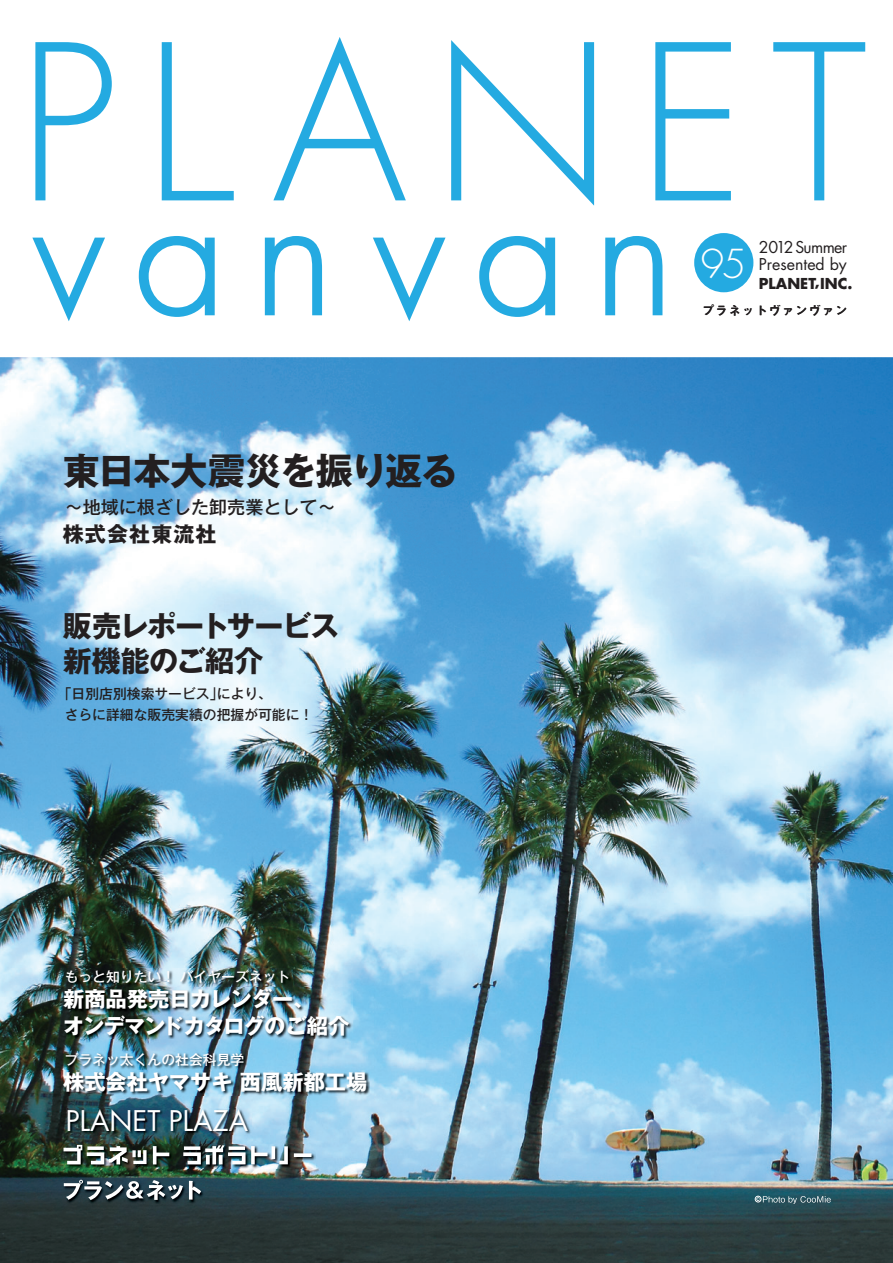
<style>
.page{position:relative;width:893px;height:1263px;background:#fff}
.page>*{position:absolute;margin:0;border:0;box-sizing:border-box;transform-origin:0 0}
.t1{font:300 38.85px "Futura";color:#fff}
.t2{font:700 37.2px "Gothic MB101 Pro";letter-spacing:-.04em;color:#231f20}
.t3{font:700 29.1px/35.5px "Gothic MB101 Pro";letter-spacing:-.035em;color:#231f20}
.t4{font:27.75px "Futura";color:#fff}
.t5{font:700 21.3px/26.5px "Gothic MB101 Pro";letter-spacing:-.02em;color:#fff}
.t6{font:700 21.3px "Gothic MB101 Pro";color:#fff}
.t7{font:700 21px "Gothic MB101 Pro";letter-spacing:.06em;color:#231f20}
.t8{font:500 18px "Gothic MB101 Pro";color:#231f20}
.t9{font:15.9px "Futura";color:#231f20}
.t10{font:15.9px "Futura";letter-spacing:-.04em;color:#231f20}
.t11{font:700 14.7px "Futura";color:#231f20}
.t12{font:500 13.8px/21.3px "Gothic MB101 Pro";color:#231f20}
.t13{font:500 13.8px "Gothic MB101 Pro";color:#fff}
.t14{font:12.15px "Midashi Go Pro MB31";letter-spacing:.1em;color:#231f20}
.s1{font-weight:800;font-size:10.65px}
</style>
<div class="page">
<img style="left:0;top:357px;width:893px;height:906px">
<svg style="left:35px;top:42px;width:77px;height:158px"></svg>
<svg style="left:162px;top:42px;width:72px;height:158px"></svg>
<svg style="left:273px;top:37px;width:133px;height:163px"></svg>
<svg style="left:451px;top:40px;width:143px;height:166px"></svg>
<svg style="left:655px;top:42px;width:76px;height:158px"></svg>
<svg style="left:773px;top:42px;width:92px;height:158px"></svg>
<svg style="left:32px;top:238px;width:73px;height:83px"></svg>
<svg style="left:139px;top:236px;width:76px;height:81px"></svg>
<svg style="left:265px;top:236px;width:57px;height:79px"></svg>
<svg style="left:373px;top:238px;width:72px;height:83px"></svg>
<svg style="left:479px;top:236px;width:76px;height:81px"></svg>
<svg style="left:605px;top:236px;width:57px;height:79px"></svg>
<div style="left:694px;top:233px;width:59px;height:59px;background:#24aae1;border-radius:50%"></div>
<svg style="left:755px;top:1196px;width:76px;height:8px"></svg>
<img style="left:67px;top:1108px;width:185px;height:27px">
<img style="left:65px;top:969px;width:227px;height:17px">
<img style="left:63px;top:987px;width:290px;height:52px">
<img style="left:65px;top:1051px;width:183px;height:18px">
<img style="left:63px;top:1071px;width:307px;height:24px">
<img style="left:63px;top:1144px;width:252px;height:24px">
<img style="left:64px;top:1145px;width:247px;height:19px">
<img style="left:63px;top:1179px;width:142px;height:25px">
<svg style="left:64px;top:1180px;width:137px;height:20px"></svg>
<h2 class="t2" style="left:63px;top:440px;width:397px">東日本大震災を振り返る</h2>
<h3 class="t8" style="left:65px;top:492px;width:273px">～地域に根ざした卸売業として～</h3>
<h3 class="t7" style="left:63px;top:517px;width:155px">株式会社東流社</h3>
<h3 class="t3" style="left:63px;top:604px;width:278px">販売レポートサービス新機能のご紹介</h3>
<p class="t12" style="left:65px;top:681px;width:250px;text-indent:-7px">「日別店別検索サービス」により、　<br>さらに詳細な販売実績の把握が可能に！</p>
<p class="t13" style="left:65px;top:965px;width:227px">もっと知りたい！ バイヤーズネット</p>
<h3 class="t5" style="left:63px;top:983px;width:288px">新商品発売日カレンダー、<br>オンデマンドカタログのご紹介</h3>
<p class="t13" style="left:65px;top:1048px;width:181px">プラネッ太くんの社会科見学</p>
<h3 class="t6" style="left:63px;top:1064px;width:327px">株式会社ヤマサキ 西風新都工場　</h3>
<h3 class="t4" style="left:66px;top:1101px;width:184px">PLANET PLAZA</h3>
<p class="t10" style="left:759px;top:236px;width:90px">2012 Summer</p>
<h1 class="t1" style="left:700px;top:239px;width:47px">95</h1>
<p class="t9" style="left:759px;top:253px;width:89px">Presented by</p>
<p class="t11" style="left:759px;top:273px;width:95px">PLANET<span class="s1">,</span>INC.</p>
<p class="t14" style="left:702px;top:301px;width:147px">プラネットヴァンヴァン</p>
</div>
